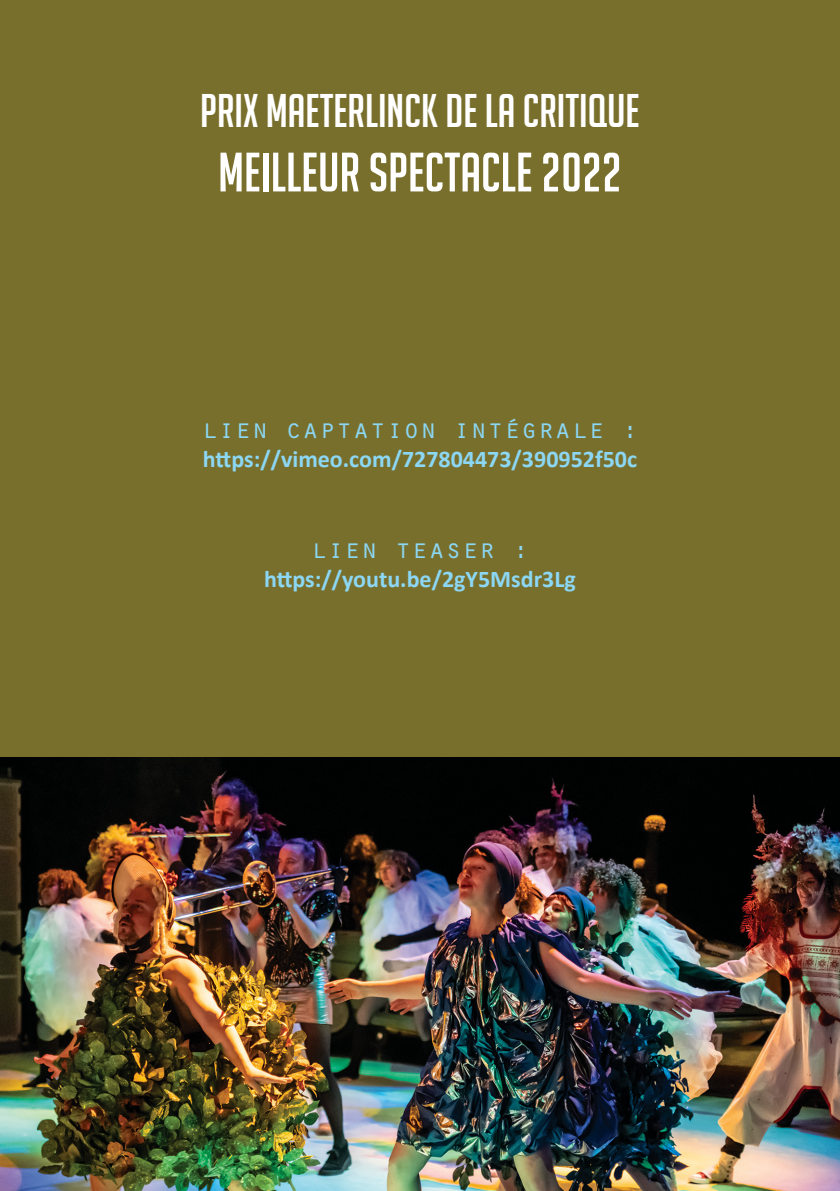
<style>
.page{position:relative;width:840px;height:1191px;background:#fff}
.page>*{position:absolute;margin:0;border:0;box-sizing:border-box;transform-origin:0 0}
.t1{font:54px "Big Noodle Titling";color:#fff}
.t2{font:46px "Big Noodle Titling";color:#fff}
.t3{font:28px "Orator Std";color:#8bd7f4}
.t4{font:700 24px "Calibri";color:#8bd7f4}
</style>
<div class="page">
<div style="left:0;top:0;width:839px;height:1191px;background:#796f2d"></div>
<img style="left:0;top:757px;width:839px;height:434px">
<h2 class="t2" style="left:200px;top:85px;width:440px">PRIX MAETERLINCK DE LA CRITIQUE</h2>
<h1 class="t1" style="left:218px;top:143px;width:405px">MEILLEUR SPECTACLE 2022</h1>
<p class="t3" style="left:201px;top:409px;width:438px">lien captation intégrale :</p>
<p class="t4" style="left:203px;top:444px;width:435px">https://vimeo.com/727804473/390952f50c</p>
<p class="t3" style="left:310px;top:529px;width:220px">lien teaser :</p>
<p class="t4" style="left:264px;top:564px;width:313px">https://youtu.be/2gY5Msdr3Lg</p>
</div>
